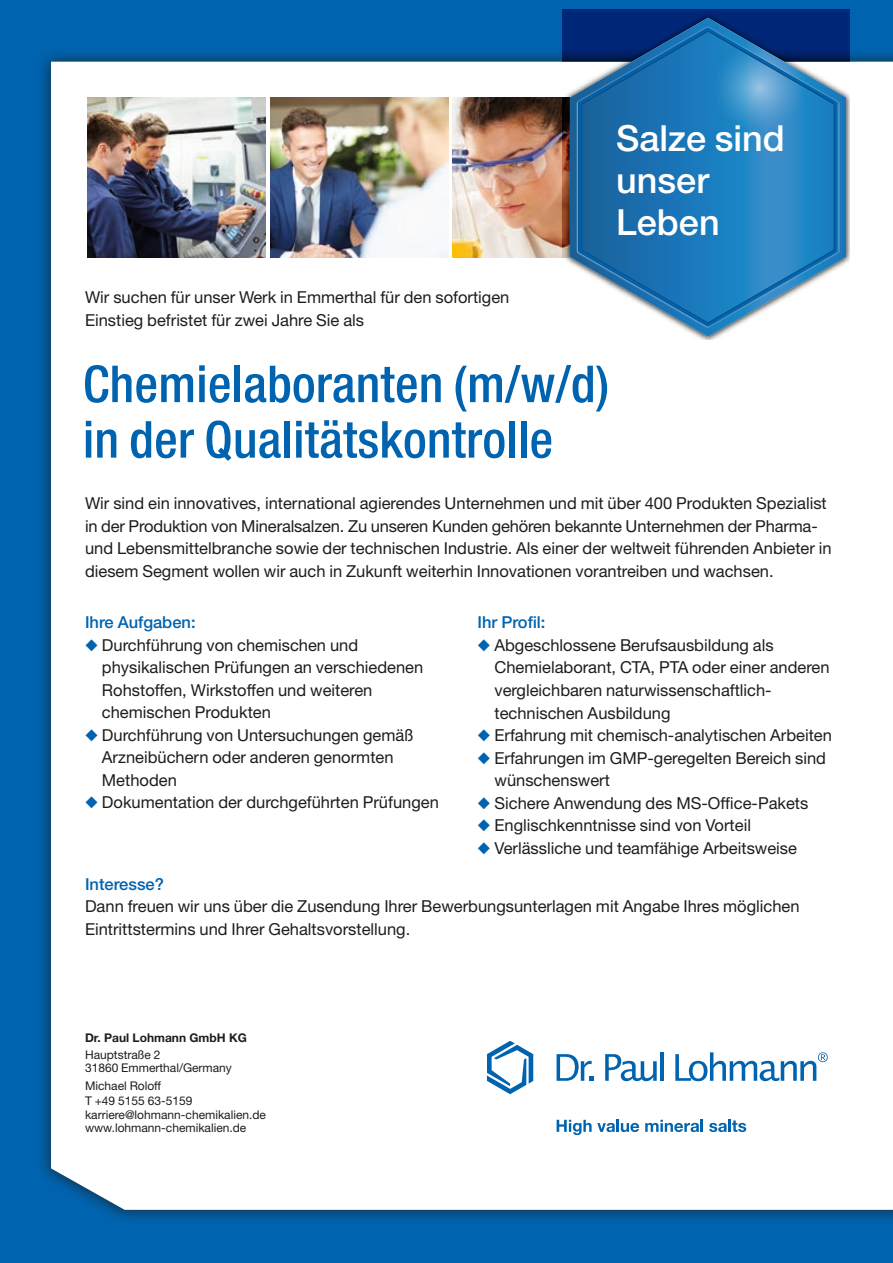
<style>
.page{position:relative;width:893px;height:1263px;background:#0063af}
.page>*{position:absolute;margin:0;border:0;box-sizing:border-box;transform-origin:0 0}
.t1{font:500 condensed 51px/55.5px "Helvetica Neue LT Pro";letter-spacing:.005em;color:#0063af}
.t2{font:500 36px/42px "Helvetica Neue LT Pro";color:#fff}
.t3{font:16.5px/22.5px "Helvetica Neue LT Pro";color:#1d1d1b}
.t4{font:500 16.5px "Helvetica Neue LT Pro";color:#0063af}
.t5{font:12px/13.5px "Helvetica Neue LT Pro";color:#1d1d1b}
.t6{font:700 12px "Helvetica Neue LT Pro";color:#1d1d1b}
.s1{color:#0063af}
</style>
<div class="page">
<div style="left:37px;top:47px;width:856px;height:1177px;background:#1d1d1b;opacity:.75"></div>
<div style="left:51px;top:62px;width:842px;height:1148px;background:#fff"></div>
<img style="left:87px;top:98px;width:179px;height:159px">
<img style="left:270px;top:98px;width:179px;height:159px">
<img style="left:453px;top:98px;width:110px;height:159px">
<img style="left:563px;top:9px;width:286px;height:330px">
<svg style="left:570px;top:18px;width:276px;height:319px"></svg>
<svg style="left:576px;top:26px;width:263px;height:302px"></svg>
<svg style="left:578px;top:28px;width:260px;height:299px"></svg>
<svg style="left:557px;top:1054px;width:36px;height:27px"></svg>
<hr style="left:661px;top:1052px;width:3px;height:29px;background:#0063af">
<svg style="left:605px;top:1054px;width:52px;height:27px"></svg>
<svg style="left:675px;top:1052px;width:153px;height:29px"></svg>
<svg style="left:487px;top:1041px;width:46px;height:53px"></svg>
<svg style="left:557px;top:1120px;width:82px;height:15px"></svg>
<svg style="left:645px;top:1120px;width:58px;height:12px"></svg>
<svg style="left:709px;top:1120px;width:37px;height:12px"></svg>
<h2 class="t2" style="left:616px;top:117px;width:170px">Salze sind unser<br>Leben</h2>
<p class="t3" style="left:85px;top:286px;width:426px">Wir suchen für unser Werk in Emmerthal für den sofortigen<br>Einstieg befristet für zwei Jahre Sie als</p>
<h1 class="t1" style="left:83px;top:356px;width:528px">Chemielaboranten (m/w/d) in der Qualitätskontrolle</h1>
<p class="t3" style="left:85px;top:492px;width:748px">Wir sind ein innovatives, international agierendes Unternehmen und mit über 400 Produkten Spezialist in der Produktion von Mineralsalzen. Zu unseren Kunden gehören bekannte Unternehmen der Pharma&shy;und Lebensmittelbranche sowie der technischen Industrie. Als einer der weltweit führenden Anbieter in diesem Segment wollen wir auch in Zukunft weiterhin Innovationen vorantreiben und wachsen.</p>
<p class="t4" style="left:85px;top:613px;width:112px">Ihre Aufgaben:</p>
<p class="t3" style="left:102px;top:633px;width:323px;text-indent:-17px"><span class="s1">◆</span> Durchführung von chemischen und physikalischen Prüfungen an verschiedenen Rohstoffen, Wirkstoffen und weiteren chemischen Produkten</p>
<p class="t3" style="left:102px;top:723px;width:313px;text-indent:-17px"><span class="s1">◆</span> Durchführung von Untersuchungen gemäß<br>Arzneibüchern oder anderen genormten<br>Methoden</p>
<p class="t3" style="left:85px;top:791px;width:355px"><span class="s1">◆</span> Dokumentation der durchgeführten Prüfungen</p>
<p class="t4" style="left:478px;top:613px;width:69px">Ihr Profil:</p>
<p class="t3" style="left:494px;top:633px;width:337px;text-indent:-17px"><span class="s1">◆</span> Abgeschlossene Berufsausbildung als Chemielaborant, CTA, PTA oder einer anderen vergleichbaren naturwissenschaftlich&shy;technischen Ausbildung</p>
<p class="t3" style="left:478px;top:723px;width:356px"><span class="s1">◆</span> Erfahrung mit chemisch-analytischen Arbeiten</p>
<p class="t3" style="left:494px;top:746px;width:333px;text-indent:-17px"><span class="s1">◆</span> Erfahrungen im GMP-geregelten Bereich sind wünschenswert</p>
<p class="t3" style="left:478px;top:791px;width:332px"><span class="s1">◆</span> Sichere Anwendung des MS-Office-Pakets</p>
<p class="t3" style="left:478px;top:813px;width:275px"><span class="s1">◆</span> Englischkenntnisse sind von Vorteil</p>
<p class="t3" style="left:478px;top:836px;width:321px"><span class="s1">◆</span> Verlässliche und teamfähige Arbeitsweise</p>
<p class="t4" style="left:85px;top:874px;width:80px">Interesse?</p>
<p class="t3" style="left:85px;top:895px;width:716px">Dann freuen wir uns über die Zusendung Ihrer Bewerbungsunterlagen mit Angabe Ihres möglichen<br>Eintrittstermins und Ihrer Gehaltsvorstellung.</p>
<p class="t6" style="left:85px;top:1030px;width:163px">Dr. Paul Lohmann GmbH KG</p>
<p class="t5" style="left:85px;top:1047px;width:148px">Hauptstraße 2<br>31860 Emmerthal/Germany</p>
<p class="t5" style="left:85px;top:1078px;width:109px;line-height:15px">Michael Roloff<br>T +49 5155 63-5159</p>
<p class="t5" style="left:85px;top:1107px;width:182px">karriere@lohmann-chemikalien.de www.lohmann-chemikalien.de</p>
</div>
